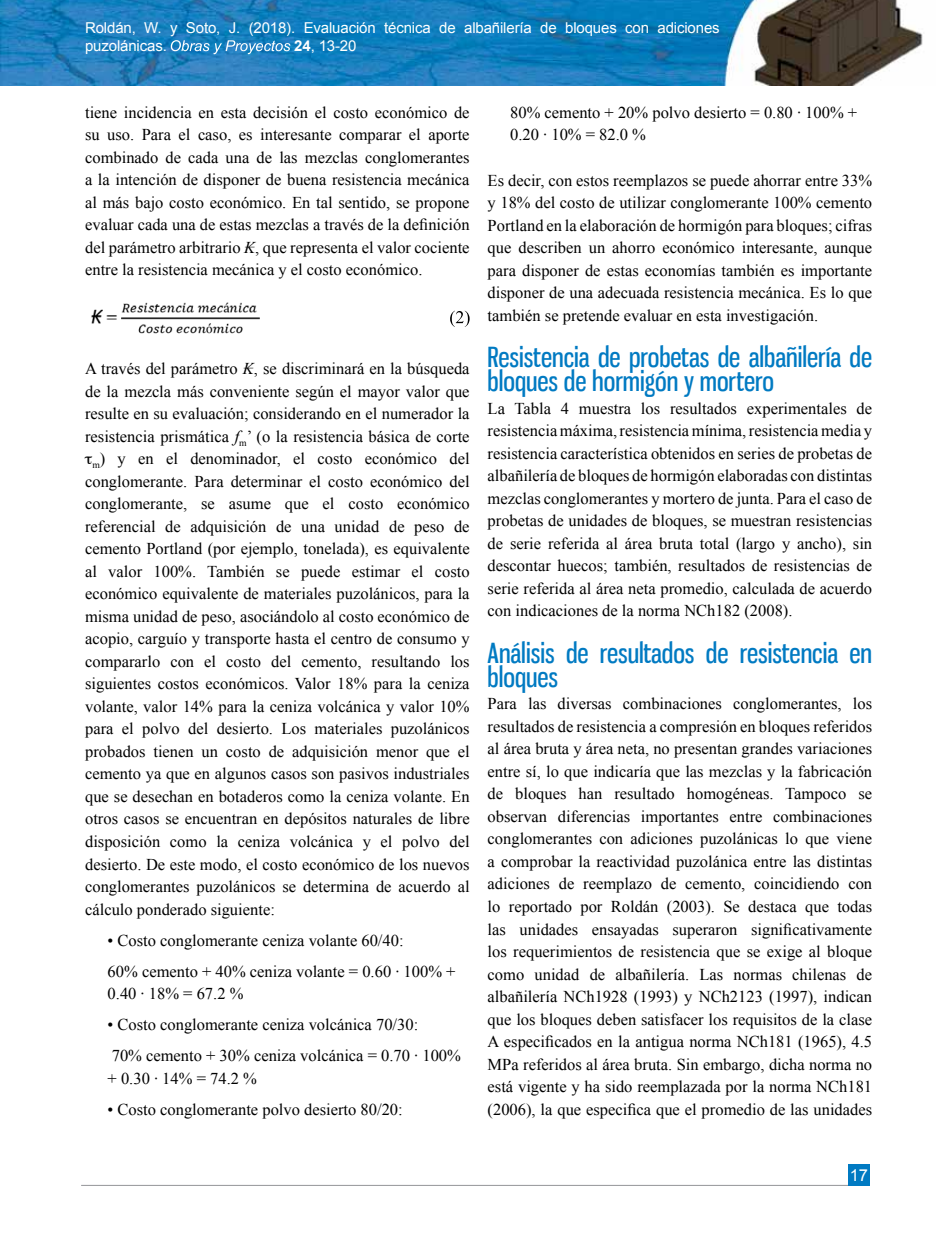
<style>
.page{position:relative;width:936px;height:1234px;background:#fff}
.page>*{position:absolute;margin:0;border:0;box-sizing:border-box;transform-origin:0 0}
.t1{font:27px/24px "Gnuolane Free";color:#007ac2}
.t2{font:16.5px/22.5px "Times New Roman";color:#000;text-align:justify}
.t3{font:16.5px "Arial";color:#fff}
.t4{font:15px/18px "Arial";letter-spacing:-.01em;color:#fff}
.s1{font-weight:700}
.s2{font-style:italic}
</style>
<div class="page">
<img style="left:0;top:0;width:923px;height:85px">
<hr style="left:81px;top:1184px;width:788px;height:1px;background:#939598">
<div style="left:848px;top:1164px;width:21px;height:21px;background:#007ac2"></div>
<svg style="left:171px;top:40px;width:119px;height:14px;background:#4a9acc"></svg>
<svg style="left:450px;top:310px;width:19px;height:17px"></svg>
<img style="left:91px;top:302px;width:169px;height:32px">
<p class="t4" style="left:85px;top:19px;width:636px">Roldán, W. y Soto, J. (2018). Evaluación técnica de albañilería de bloques con adiciones puzolánicas.</p>
<p class="t4" style="left:294px;top:37px;width:64px"><span class="s1">24</span>, 13-20</p>
<p class="t2" style="left:85px;top:101px;width:386px">tiene incidencia en esta decisión el costo económico de su uso. Para el caso, es interesante comparar el aporte combinado de cada una de las mezclas conglomerantes a la intención de disponer de buena resistencia mecánica al más bajo costo económico. En tal sentido, se propone evaluar cada una de estas mezclas a través de la definición del parámetro arbitrario <span class="s2">₭</span>, que representa el valor cociente entre la resistencia mecánica y el costo económico.</p>
<p class="t2" style="left:85px;top:357px;width:386px">A través del parámetro <span class="s2">₭</span>, se discriminará en la búsqueda de la mezcla más conveniente según el mayor valor que resulte en su evaluación; considerando en el numerador la resistencia prismática <span class="s2">f</span><sub>m</sub>’ (o la resistencia básica de corte</p>
<p class="t2" style="left:85px;top:447px;width:386px">▼<sub>m</sub>) y en el denominador, el costo económico del conglomerante. Para determinar el costo económico del conglomerante, se asume que el costo económico referencial de adquisición de una unidad de peso de cemento Portland (por ejemplo, tonelada), es equivalente al valor 100%. También se puede estimar el costo económico equivalente de materiales puzolánicos, para la misma unidad de peso, asociándolo al costo económico de acopio, carguío y transporte hasta el centro de consumo y compararlo con el costo del cemento, resultando los siguientes costos económicos. Valor 18% para la ceniza volante, valor 14% para la ceniza volcánica y valor 10% para el polvo del desierto. Los materiales puzolánicos probados tienen un costo de adquisición menor que el cemento ya que en algunos casos son pasivos industriales que se desechan en botaderos como la ceniza volante. En otros casos se encuentran en depósitos naturales de libre disposición como la ceniza volcánica y el polvo del desierto. De este modo, el costo económico de los nuevos conglomerantes puzolánicos se determina de acuerdo al cálculo ponderado siguiente:</p>
<p class="t2" style="left:108px;top:924px;width:349px;line-height:31px">• Costo conglomerante ceniza volante 60/40:<br>60% cemento + 40% ceniza volante = 0.60 ∙ 100% +</p>
<p class="t2" style="left:108px;top:981px;width:137px">0.40 ∙ 18% = 67.2 %</p>
<p class="t2" style="left:108px;top:1008px;width:355px;line-height:31px">• Costo conglomerante ceniza volcánica 70/30:<br>70% cemento + 30% ceniza volcánica = 0.70 ∙ 100%</p>
<p class="t2" style="left:108px;top:1066px;width:151px">+ 0.30 ∙ 14% = 74.2 %</p>
<p class="t2" style="left:108px;top:1097px;width:296px">• Costo conglomerante polvo desierto 80/20:</p>
<p class="t2" style="left:510px;top:101px;width:348px">80% cemento + 20% polvo desierto = 0.80 ∙ 100% +<br>0.20 ∙ 10% = 82.0 %</p>
<p class="t2" style="left:487px;top:168px;width:386px">Es decir, con estos reemplazos se puede ahorrar entre 33% y 18% del costo de utilizar conglomerante 100% cemento Portland en la elaboración de hormigón para bloques; cifras que describen un ahorro económico interesante, aunque para disponer de estas economías también es importante disponer de una adecuada resistencia mecánica. Es lo que también se pretende evaluar en esta investigación.</p>
<h1 class="t1" style="left:487px;top:345px;width:386px">Resistencia de probetas de albañilería de bloques de hormigón y mortero</h1>
<p class="t2" style="left:487px;top:396px;width:386px">La Tabla 4 muestra los resultados experimentales de resistencia máxima, resistencia mínima, resistencia media y resistencia característica obtenidos en series de probetas de albañilería de bloques de hormigón elaboradas con distintas mezclas conglomerantes y mortero de junta. Para el caso de probetas de unidades de bloques, se muestran resistencias de serie referida al área bruta total (largo y ancho), sin descontar huecos; también, resultados de resistencias de serie referida al área neta promedio, calculada de acuerdo con indicaciones de la norma NCh182 (2008).</p>
<h1 class="t1" style="left:487px;top:640px;width:386px">Análisis de resultados de resistencia en bloques</h1>
<p class="t2" style="left:487px;top:692px;width:386px">Para las diversas combinaciones conglomerantes, los resultados de resistencia a compresión en bloques referidos al área bruta y área neta, no presentan grandes variaciones entre sí, lo que indicaría que las mezclas y la fabricación de bloques han resultado homogéneas. Tampoco se observan diferencias importantes entre combinaciones conglomerantes con adiciones puzolánicas lo que viene a comprobar la reactividad puzolánica entre las distintas adiciones de reemplazo de cemento, coincidiendo con lo reportado por Roldán (2003). Se destaca que todas las unidades ensayadas superaron significativamente los requerimientos de resistencia que se exige al bloque como unidad de albañilería. Las normas chilenas de albañilería NCh1928 (1993) y NCh2123 (1997), indican que los bloques deben satisfacer los requisitos de la clase A especificados en la antigua norma NCh181 (1965), 4.5<br>MPa referidos al área bruta. Sin embargo, dicha norma no está vigente y ha sido reemplazada por la norma NCh181 (2006), la que especifica que el promedio de las unidades</p>
<p class="t3" style="left:849px;top:1164px;width:20px">17</p>
</div>
